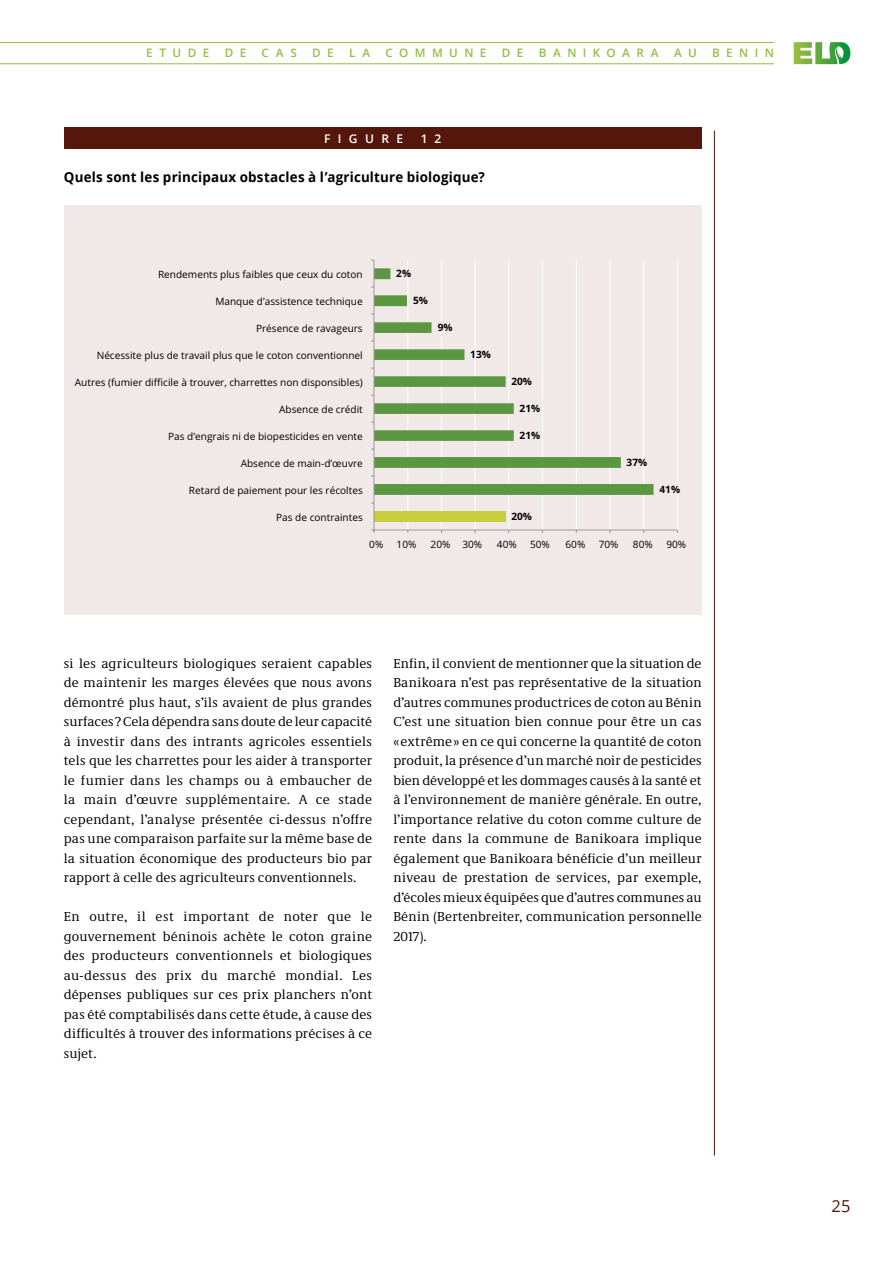
<style>
.page{position:relative;width:893px;height:1263px;background:#fff}
.page>*{position:absolute;margin:0;border:0;box-sizing:border-box;transform-origin:0 0}
.t1{font:16.5px "Open Sans";color:#55170b}
.t2{font:700 13.8px "Open Sans";letter-spacing:.015em;color:#000}
.t3{font:13.5px/19.5px "Demos Next Pro";letter-spacing:.01em;color:#000;text-align:justify}
.t4{font:600 12px "Open Sans";letter-spacing:.615em;color:#fff}
.t5{font:600 11.7px "Open Sans";letter-spacing:.55em;color:#93bd45}
.t6{font:10.05px "Open Sans";color:#000}
.t7{font:700 10.05px "Open Sans";color:#000}
</style>
<div class="page">
<hr style="left:0;top:42px;width:774px;height:1px;background:#93bd45">
<hr style="left:0;top:63px;width:774px;height:1px;background:#93bd45">
<svg style="left:793px;top:42px;width:58px;height:23px"></svg>
<hr style="left:714px;top:131px;width:1px;height:1024px;background:#55170b">
<div style="left:64px;top:128px;width:638px;height:21px;background:#55170b"></div>
<div style="left:64px;top:206px;width:638px;height:409px;background:#f0e9e7"></div>
<hr style="left:407px;top:260px;width:1px;height:270px;background:#fff">
<hr style="left:441px;top:260px;width:1px;height:270px;background:#fff">
<hr style="left:475px;top:260px;width:1px;height:270px;background:#fff">
<hr style="left:508px;top:260px;width:1px;height:270px;background:#fff">
<hr style="left:542px;top:260px;width:1px;height:270px;background:#fff">
<hr style="left:576px;top:260px;width:1px;height:270px;background:#fff">
<hr style="left:610px;top:260px;width:1px;height:270px;background:#fff">
<hr style="left:643px;top:260px;width:1px;height:270px;background:#fff">
<hr style="left:677px;top:260px;width:1px;height:270px;background:#fff">
<div style="left:374px;top:511px;width:132px;height:11px;background:#c6cf3b"></div>
<svg style="left:375px;top:268px;width:279px;height:227px"></svg>
<hr style="left:374px;top:530px;width:303px;height:1px;background:#9c9c9d">
<hr style="left:374px;top:260px;width:1px;height:270px;background:#9c9c9d">
<p class="t5" style="left:146px;top:45px;width:63px">ETUDE</p>
<p class="t5" style="left:225px;top:45px;width:21px">D E</p>
<p class="t5" style="left:262px;top:45px;width:37px">CAS</p>
<p class="t5" style="left:312px;top:45px;width:21px">D E</p>
<p class="t5" style="left:349px;top:45px;width:23px">L A</p>
<p class="t5" style="left:386px;top:45px;width:101px">COMMUNE</p>
<p class="t5" style="left:502px;top:45px;width:21px">D E</p>
<p class="t5" style="left:539px;top:45px;width:121px">BANIKOARA</p>
<p class="t5" style="left:674px;top:45px;width:24px">A U</p>
<p class="t5" style="left:712px;top:45px;width:63px">BE NIN</p>
<p class="t4" style="left:324px;top:130px;width:81px">FIGURE</p>
<p class="t4" style="left:421px;top:130px;width:22px">1 2</p>
<p class="t2" style="left:64px;top:167px;width:423px">Quels sont les principaux obstacles à l’agriculture biologique?</p>
<p class="t6" style="left:158px;top:267px;width:206px">Rendements plus faibles que ceux du coton</p>
<p class="t7" style="left:396px;top:267px;width:16px">2%</p>
<p class="t6" style="left:215px;top:294px;width:149px">Manque d’assistence technique</p>
<p class="t7" style="left:413px;top:294px;width:16px">5%</p>
<p class="t6" style="left:256px;top:321px;width:108px">Présence de ravageurs</p>
<p class="t7" style="left:438px;top:321px;width:16px">9%</p>
<p class="t6" style="left:97px;top:348px;width:268px">Nécessite plus de travail plus que le coton conventionnel</p>
<p class="t7" style="left:470px;top:348px;width:22px">13%</p>
<p class="t6" style="left:75px;top:375px;width:289px">Autres (fumier difficile à trouver, charrettes non disponsibles)</p>
<p class="t7" style="left:511px;top:375px;width:22px">20%</p>
<p class="t6" style="left:279px;top:402px;width:85px">Absence de crédit</p>
<p class="t7" style="left:520px;top:401px;width:22px">21%</p>
<p class="t6" style="left:168px;top:429px;width:196px">Pas d’engrais ni de biopesticides en vente</p>
<p class="t7" style="left:520px;top:428px;width:22px">21%</p>
<p class="t6" style="left:241px;top:456px;width:124px">Absence de main-d’œuvre</p>
<p class="t7" style="left:627px;top:455px;width:22px">37%</p>
<p class="t6" style="left:189px;top:483px;width:175px">Retard de paiement pour les récoltes</p>
<p class="t7" style="left:659px;top:482px;width:22px">41%</p>
<p class="t6" style="left:276px;top:510px;width:88px">Pas de contraintes</p>
<p class="t7" style="left:511px;top:509px;width:22px">20%</p>
<p class="t6" style="left:369px;top:538px;width:16px">0%</p>
<p class="t6" style="left:397px;top:538px;width:21px">10%</p>
<p class="t6" style="left:431px;top:538px;width:53px">20% 30%</p>
<p class="t6" style="left:497px;top:538px;width:21px">40%</p>
<p class="t6" style="left:530px;top:538px;width:21px">50%</p>
<p class="t6" style="left:565px;top:538px;width:21px">60%</p>
<p class="t6" style="left:599px;top:538px;width:21px">70%</p>
<p class="t6" style="left:633px;top:538px;width:21px">80%</p>
<p class="t6" style="left:666px;top:538px;width:21px">90%</p>
<p class="t3" style="left:64px;top:653px;width:310px">si les agriculteurs biologiques seraient capables de maintenir les marges élevées que nous avons démontré plus haut, s’ils avaient de plus grandes surfaces? Cela dépendra sans doute de leur capacité à investir dans des intrants agricoles essentiels tels que les charrettes pour les aider à transporter le fumier dans les champs ou à embaucher de la main d’œuvre supplémentaire. A ce stade cependant, l’analyse présentée ci-dessus n’offre pas une comparaison parfaite sur la même base de la situation économique des producteurs bio par rapport à celle des agriculteurs conventionnels.</p>
<p class="t3" style="left:64px;top:906px;width:310px">En outre, il est important de noter que le gouvernement béninois achète le coton graine des producteurs conventionnels et biologiques au-dessus des prix du marché mondial. Les dépenses publiques sur ces prix planchers n’ont pas été comptabilisés dans cette étude, à cause des difficultés à trouver des informations précises à ce sujet.</p>
<p class="t3" style="left:393px;top:653px;width:310px">Enfin, il convient de mentionner que la situation de Banikoara n’est pas représentative de la situation d’autres communes productrices de coton au Bénin C’est une situation bien connue pour être un cas «extrême» en ce qui concerne la quantité de coton produit, la présence d’un marché noir de pesticides bien développé et les dommages causés à la santé et à l’environnement de manière générale. En outre, l’importance relative du coton comme culture de rente dans la commune de Banikoara implique également que Banikoara bénéficie d’un meilleur niveau de prestation de services, par exemple, d’écoles mieux équipées que d’autres communes au Bénin (Bertenbreiter, communication personnelle 2017).</p>
<p class="t1" style="left:831px;top:1194px;width:21px">25</p>
</div>
